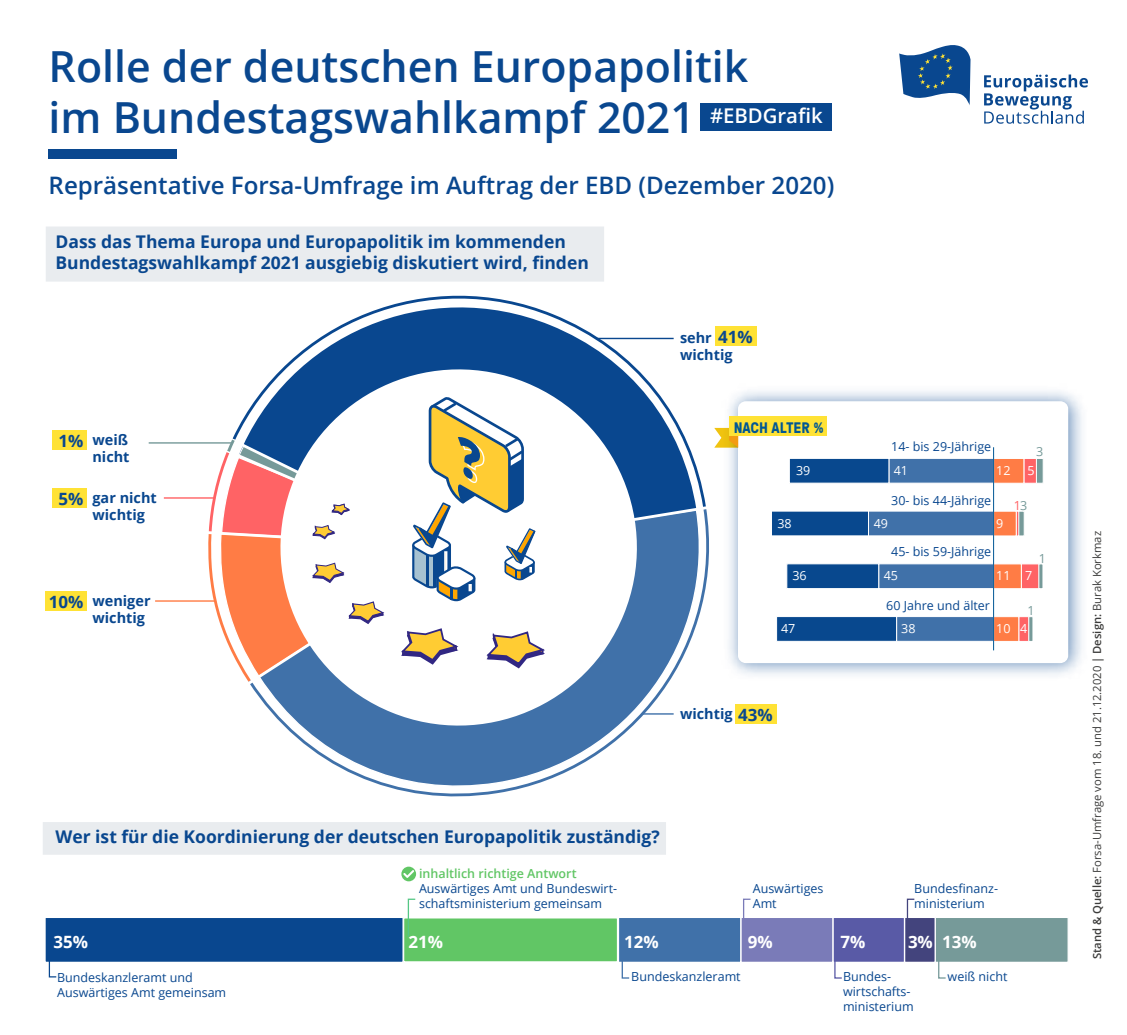
<style>
.page{position:relative;width:1127px;height:1035px;background:#fff}
.page>*{position:absolute;margin:0;border:0;box-sizing:border-box;transform-origin:0 0}
.t1{font:600 42.88px/51.4px "Open Sans";color:#09478f}
.t2{font:600 24.12px "Open Sans";color:#09478f}
.t3{font:600 20.25px "Open Sans";color:#fff}
.t4{font:700 17.5px/21px "Open Sans";color:#09478f}
.t5{font:700 17px "Open Sans";color:#fff}
.t6{font:700 17px "Open Sans";color:#09478f}
.t7{font:700 15.25px "GT Pressura";color:#005794}
.t8{font:700 14.5px/17.4px "Open Sans";color:#09478f}
.t9{font:12.5px/15px "Open Sans";color:#09478f}
.t10{font:12.5px "Open Sans";color:#fff}
.t11{font:600 12.5px "Open Sans";color:#61c665}
.t12{font:12.5px "Open Sans";color:#769a99}
.t13{font:12.5px "Open Sans";color:#ff6365}
.t14{font:11.25px "Open Sans";color:#3c3c3b}
.s1{color:#769a99}
.s2{font-size:17px}
.s3{font-weight:600}
.s4{font-style:inherit}
</style>
<div class="page">
<img style="left:728px;top:391px;width:354px;height:284px">
<div style="left:738px;top:401px;width:330px;height:262px;background:#fff;border-radius:8px"></div>
<svg style="left:984px;top:75px;width:103px;height:49px"></svg>
<svg style="left:899px;top:45px;width:71px;height:60px"></svg>
<div style="left:49px;top:150px;width:128px;height:9px;background:#09478f"></div>
<div style="left:700px;top:103px;width:132px;height:28px;background:#09478f"></div>
<div style="left:46px;top:227px;width:558px;height:55px;background:#e9ecef"></div>
<div style="left:43px;top:822px;width:623px;height:33px;background:#e9ecef"></div>
<div style="left:715px;top:326px;width:41px;height:20px;background:#ffe235"></div>
<div style="left:734px;top:704px;width:42px;height:20px;background:#ffe235"></div>
<div style="left:45px;top:591px;width:42px;height:20px;background:#ffe235"></div>
<div style="left:52px;top:488px;width:35px;height:20px;background:#ffe235"></div>
<div style="left:52px;top:430px;width:35px;height:20px;background:#ffe235"></div>
<svg style="left:255px;top:524px;width:454px;height:273px"></svg>
<svg style="left:230px;top:266px;width:476px;height:237px"></svg>
<svg style="left:631px;top:503px;width:77px;height:21px"></svg>
<svg style="left:714px;top:427px;width:25px;height:21px"></svg>
<div style="left:729px;top:417px;width:97px;height:19px;background:#ffe235"></div>
<div style="left:934px;top:917px;width:134px;height:46px;background:#769a99;border:1px solid #fff"></div>
<div style="left:903px;top:917px;width:32px;height:46px;background:#43447d;border:1px solid #fff"></div>
<div style="left:832px;top:917px;width:73px;height:46px;background:#595aa6;border:1px solid #fff"></div>
<div style="left:740px;top:917px;width:93px;height:46px;background:#7a7bb8;border:1px solid #fff"></div>
<div style="left:617px;top:917px;width:124px;height:46px;background:#4071a9;border:1px solid #fff"></div>
<div style="left:402px;top:916px;width:217px;height:47px;background:#61c665;border:2px solid #fff"></div>
<div style="left:44px;top:917px;width:360px;height:46px;background:#09478f;border:1px solid #fff"></div>
<svg style="left:48px;top:961px;width:10px;height:17px"></svg>
<svg style="left:407px;top:898px;width:9px;height:39px"></svg>
<svg style="left:742px;top:898px;width:9px;height:21px"></svg>
<svg style="left:906px;top:898px;width:9px;height:21px"></svg>
<svg style="left:621px;top:961px;width:9px;height:18px"></svg>
<svg style="left:833px;top:939px;width:10px;height:40px"></svg>
<svg style="left:937px;top:961px;width:9px;height:18px"></svg>
<div style="left:401px;top:867px;width:15px;height:14px;background:#61c665;border-radius:50%"></div>
<svg style="left:403px;top:870px;width:11px;height:8px"></svg>
<hr style="left:596px;top:338px;width:77px;height:1px;background:#09478f">
<hr style="left:155px;top:600px;width:60px;height:2px;background:#ff7c45">
<hr style="left:164px;top:497px;width:51px;height:2px;background:#ff6365">
<hr style="left:149px;top:442px;width:83px;height:2px;background:#769a99">
<hr style="left:641px;top:713px;width:32px;height:2px;background:#4071a9">
<svg style="left:192px;top:397px;width:355px;height:295px"></svg>
<div style="left:1023px;top:458px;width:13px;height:25px;background:#ff6365;border:1px solid #fff"></div>
<div style="left:1036px;top:458px;width:7px;height:25px;background:#769a99;border:1px solid #fff"></div>
<svg style="left:1018px;top:511px;width:6px;height:25px"></svg>
<div style="left:992px;top:458px;width:31px;height:25px;background:#ff7c45;border:1px solid #fff"></div>
<div style="left:888px;top:458px;width:105px;height:25px;background:#4071a9;border:1px solid #fff"></div>
<div style="left:789px;top:458px;width:100px;height:25px;background:#08488e;border:1px solid #fff"></div>
<div style="left:1015px;top:511px;width:3px;height:25px;background:#ff6365;border:1px solid #fff"></div>
<div style="left:992px;top:511px;width:24px;height:25px;background:#ff7c45;border:1px solid #fff"></div>
<div style="left:868px;top:511px;width:125px;height:25px;background:#4071a9"></div>
<div style="left:771px;top:511px;width:97px;height:25px;background:#08488e"></div>
<div style="left:1020px;top:564px;width:19px;height:25px;background:#ff6365;border:1px solid #fff"></div>
<svg style="left:1038px;top:564px;width:4px;height:25px"></svg>
<div style="left:992px;top:564px;width:29px;height:25px;background:#ff7c45;border:1px solid #fff"></div>
<div style="left:878px;top:564px;width:115px;height:25px;background:#4071a9;border:1px solid #fff"></div>
<div style="left:786px;top:564px;width:92px;height:25px;background:#08488e;border:1px solid #fff"></div>
<div style="left:1018px;top:616px;width:11px;height:26px;background:#ff6365;border:1px solid #fff"></div>
<svg style="left:1028px;top:617px;width:4px;height:25px"></svg>
<div style="left:992px;top:617px;width:26px;height:25px;background:#ff7c45;border:1px solid #fff"></div>
<div style="left:896px;top:616px;width:97px;height:26px;background:#4071a9;border:1px solid #fff"></div>
<div style="left:776px;top:616px;width:120px;height:26px;background:#08488e;border:1px solid #fff"></div>
<hr style="left:993px;top:447px;width:1px;height:203px;background:#005794">
<h1 class="t1" style="left:49px;top:39px;width:701px">Rolle der deutschen Europapolitik im Bundestagswahlkampf 2021</h1>
<h2 class="t2" style="left:49px;top:169px;width:787px">Repräsentative Forsa-Umfrage im Auftrag der EBD (Dezember 2020)</h2>
<h3 class="t3" style="left:710px;top:102px;width:114px">#EBDGrafik</h3>
<h3 class="t4" style="left:55px;top:231px;width:535px">Dass das Thema Europa und Europapolitik im kommenden<br>Bundestagswahlkampf 2021 ausgiebig diskutiert wird, finden</h3>
<h3 class="t6" style="left:58px;top:429px;width:26px">1%</h3>
<p class="t8" style="left:92px;top:430px;width:39px">weiß nicht</p>
<h3 class="t6" style="left:58px;top:487px;width:26px">5%</h3>
<p class="t8" style="left:92px;top:488px;width:66px">gar nicht wichtig</p>
<h3 class="t6" style="left:49px;top:590px;width:36px">10%</h3>
<p class="t8" style="left:92px;top:591px;width:60px">weniger wichtig</p>
<h3 class="t6" style="left:718px;top:325px;width:36px">41%</h3>
<p class="t8" style="left:680px;top:329px;width:54px">sehr wichtig</p>
<p class="t7" style="left:733px;top:416px;width:92px">NACH ALTER %</p>
<p class="t10" style="left:796px;top:462px;width:16px">39</p>
<p class="t10" style="left:777px;top:515px;width:16px">38</p>
<p class="t9" style="left:891px;top:439px;width:102px">14- bis 29-Jährige</p>
<p class="t12" style="left:1036px;top:443px;width:9px">3</p>
<p class="t10" style="left:893px;top:462px;width:16px">41</p>
<p class="t10" style="left:996px;top:462px;width:16px">12</p>
<p class="t10" style="left:1027px;top:462px;width:9px">5</p>
<p class="t9" style="left:891px;top:493px;width:102px">30- bis 44-Jährige</p>
<p class="t9" style="left:891px;top:544px;width:102px">45- bis 59-Jährige</p>
<p class="t10" style="left:873px;top:515px;width:16px">49</p>
<p class="t10" style="left:996px;top:515px;width:9px">9</p>
<p class="t13" style="left:1013px;top:497px;width:15px">1<span class="s1">3</span></p>
<p class="t12" style="left:1038px;top:550px;width:9px">1</p>
<p class="t10" style="left:792px;top:567px;width:16px">36</p>
<p class="t10" style="left:883px;top:567px;width:16px">45</p>
<p class="t10" style="left:996px;top:567px;width:37px">11 7</p>
<p class="t9" style="left:886px;top:598px;width:105px">60 Jahre und älter</p>
<p class="t12" style="left:1027px;top:602px;width:9px">1</p>
<p class="t10" style="left:781px;top:620px;width:16px">47</p>
<p class="t10" style="left:901px;top:620px;width:16px">38</p>
<p class="t10" style="left:996px;top:620px;width:32px">10 4</p>
<p class="t8" style="left:680px;top:704px;width:94px">wichtig <span class="s2">43%</span></p>
<h3 class="t4" style="left:55px;top:826px;width:605px">Wer ist für die Koordinierung der deutschen Europapolitik zuständig?</h3>
<p class="t11" style="left:419px;top:865px;width:159px">inhaltlich richtige Antwort</p>
<p class="t9" style="left:419px;top:881px;width:199px">Auswärtiges Amt und Bundeswirt&shy;schaftsministerium gemeinsam</p>
<p class="t9" style="left:752px;top:881px;width:72px">Auswärtiges<br>Amt</p>
<p class="t9" style="left:914px;top:881px;width:85px">Bundesfinanz&shy;ministerium</p>
<h3 class="t5" style="left:53px;top:930px;width:36px">35%</h3>
<h3 class="t5" style="left:408px;top:930px;width:36px">21%</h3>
<h3 class="t5" style="left:624px;top:930px;width:36px">12%</h3>
<h3 class="t5" style="left:747px;top:930px;width:26px">9%</h3>
<h3 class="t5" style="left:840px;top:930px;width:26px">7%</h3>
<h3 class="t5" style="left:907px;top:930px;width:70px">3% 13%</h3>
<p class="t9" style="left:57px;top:969px;width:171px">Bundeskanzleramt und<br>Auswärtiges Amt gemeinsam</p>
<p class="t9" style="left:631px;top:968px;width:111px">Bundeskanzleramt</p>
<p class="t9" style="left:842px;top:968px;width:72px">Bundes&shy;wirtschafts&shy;ministerium</p>
<p class="t9" style="left:947px;top:968px;width:61px">weiß nicht</p>
<p class="t14" style="left:1089px;top:959px;width:430px;rotate:-90deg"><span class="s3">Stand &amp; Quelle:</span> Forsa-Umfrage vom 18. und 21.12.2020 <span class="s3">| Design:</span> <span class="s4">Burak Korkmaz</span></p>
</div>
